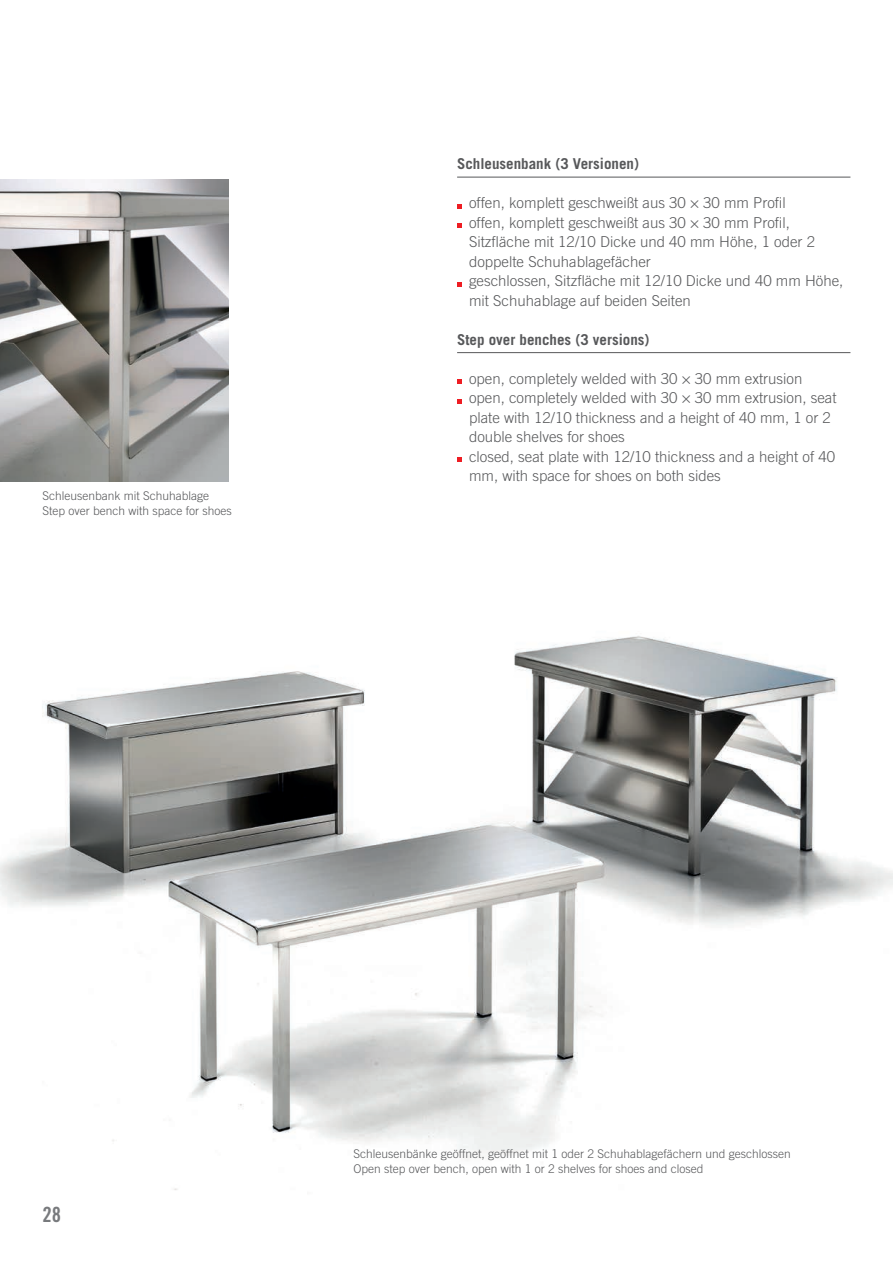
<style>
.page{position:relative;width:893px;height:1263px;background:#fff}
.page>*{position:absolute;margin:0;border:0;box-sizing:border-box;transform-origin:0 0}
.t1{font:21px "Trade Gothic LT Pro Bd Cn 20";color:#787a7d}
.t2{font:300 15px/19.5px "Trade Gothic LT Pro";color:#57585a}
.t3{font:700 15px "Trade Gothic LT Pro";color:#57585a}
.t4{font:300 12px/15px "Trade Gothic LT Pro";color:#57585a}
</style>
<div class="page">
<hr style="left:457px;top:177px;width:393px;height:1px;background:#57585a">
<hr style="left:457px;top:352px;width:393px;height:1px;background:#57585a">
<svg style="left:457px;top:204px;width:4px;height:4px"></svg>
<svg style="left:457px;top:224px;width:4px;height:4px"></svg>
<svg style="left:457px;top:282px;width:4px;height:4px"></svg>
<svg style="left:457px;top:380px;width:4px;height:4px"></svg>
<svg style="left:457px;top:399px;width:4px;height:4px"></svg>
<svg style="left:457px;top:458px;width:4px;height:4px"></svg>
<img style="left:0;top:179px;width:229px;height:302px">
<img style="left:0;top:636px;width:893px;height:554px">
<p class="t4" style="left:43px;top:488px;width:191px">Schleusenbank mit Schuhablage<br>Step over bench with space for shoes</p>
<p class="t3" style="left:457px;top:155px;width:183px">Schleusenbank (3 Versionen)</p>
<p class="t2" style="left:469px;top:193px;width:376px">offen, komplett geschweißt aus 30 × 30 mm Profil<br>offen, komplett geschweißt aus 30 × 30 mm Profil, Sitzfläche mit 12/10 Dicke und 40 mm Höhe, 1 oder 2 doppelte Schuhablagefächer<br>geschlossen, Sitzfläche mit 12/10 Dicke und 40 mm Höhe, mit Schuhablage auf beiden Seiten</p>
<p class="t3" style="left:457px;top:330px;width:194px">Step over benches (3 versions)</p>
<p class="t2" style="left:469px;top:369px;width:369px">open, completely welded with 30 × 30 mm extrusion open, completely welded with 30 × 30 mm extrusion, seat plate with 12/10 thickness and a height of 40 mm, 1 or 2 double shelves for shoes<br>closed, seat plate with 12/10 thickness and a height of 40 mm, with space for shoes on both sides</p>
<h1 class="t1" style="left:43px;top:1202px;width:20px">28</h1>
<p class="t4" style="left:353px;top:1146px;width:439px">Schleusenbänke geöffnet, geöffnet mit 1 oder 2 Schuhablagefächern und geschlossen<br>Open step over bench, open with 1 or 2 shelves for shoes and closed</p>
</div>
